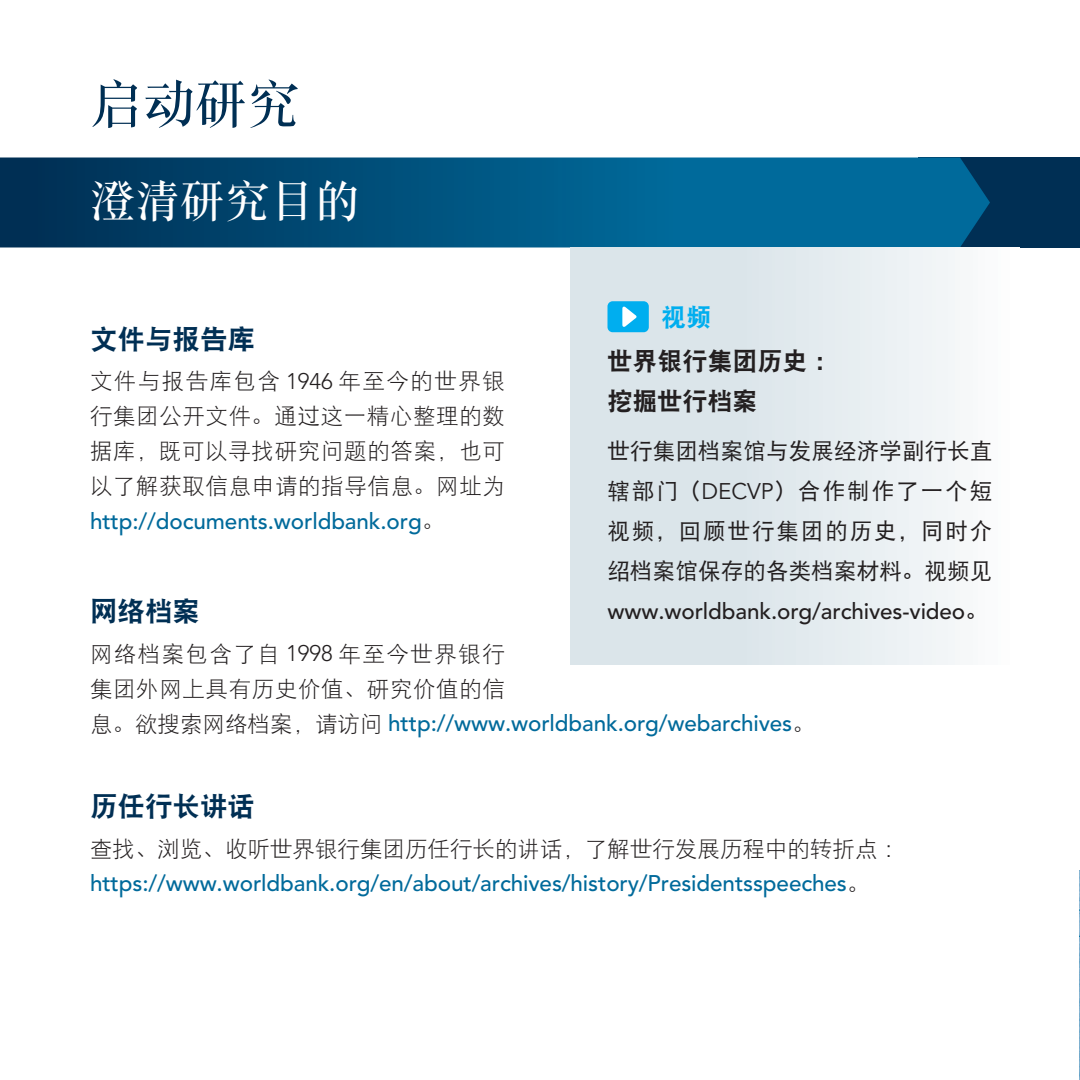
<style>
.page{position:relative;width:1080px;height:1080px;background:#fff}
.page>*{position:absolute;margin:0;border:0;box-sizing:border-box;transform-origin:0 0}
.t1{font:52.5px "DFP Song W7";color:#002f54}
.t2{font:45px "DFP Song W7";color:#fff}
.t3{font:27.5px "DFP Hei W9";color:#002f54}
.t4{font:25px/40px "DFP Hei W9";color:#231f20}
.t5{font:25px "DFP Hei W9";color:#00aeef}
.t6{font:500 22.5px "Avenir LT Std";letter-spacing:-.005em;color:#006a9b}
.t7{font:22.5px/35px "DFP Hei W3";letter-spacing:.03em;color:#231f20;text-align:justify}
.t8{font:22.5px/40px "DFP Hei W5";letter-spacing:.045em;color:#231f20;text-align:justify}
.t9{font:22.5px "DFP Hei W3";color:#231f20}
.t10{font:500 22.5px "Avenir LT Std";letter-spacing:-.005em;color:#231f20}
.s1{font-family:"Avenir LT Std"}
.s2{font-family:"DFP Hei W5";font-weight:400}
.s3{font-family:"Avenir LT Std";font-weight:300}
.s4{font-family:"DFP Hei W3";font-weight:400;color:#231f20}
</style>
<div class="page">
<div style="left:918px;top:158px;width:162px;height:90px;background:#002f54"></div>
<svg style="left:0;top:158px;width:990px;height:90px;background:#015581"></svg>
<div style="left:570px;top:248px;width:450px;height:417px;background:linear-gradient(to right,#d3dfe5,#f7f9fa)"></div>
<div style="left:608px;top:301px;width:41px;height:31px;background:#00aeef;border-radius:5px"></div>
<svg style="left:622px;top:306px;width:15px;height:21px"></svg>
<img style="left:1079px;top:870px;width:1px;height:210px">
<h1 class="t1" style="left:90px;top:76px;width:211px">启动研究</h1>
<h2 class="t2" style="left:90px;top:176px;width:271px">澄清研究目的</h2>
<p class="t5" style="left:661px;top:303px;width:51px">视频</p>
<p class="t4" style="left:608px;top:341px;width:233px">世界银行集团历史：挖掘世行档案</p>
<p class="t8" style="left:608px;top:431px;width:387px">世行集团档案馆与发展经济学副行长直辖部门（<span class="s1">DECVP</span>）合作制作了一个短视频，回顾世行集团的历史，同时介绍档案馆保存的各类档案材料。视频见</p>
<p class="t10" style="left:608px;top:598px;width:382px">www.worldbank.org/archives-video<span class="s2">。</span></p>
<p class="t3" style="left:90px;top:324px;width:166px">文件与报告库</p>
<p class="t7" style="left:90px;top:363px;width:417px">文件与报告库包含 <span class="s3">1946</span> 年至今的世界银行集团公开文件。通过这一精心整理的数据库，既可以寻找研究问题的答案，也可以了解获取信息申请的指导信息。网址为</p>
<p class="t6" style="left:90px;top:508px;width:356px">http://documents.worldbank.org<span class="s4">。</span></p>
<p class="t3" style="left:90px;top:596px;width:111px">网络档案</p>
<p class="t7" style="left:90px;top:636px;width:417px">网络档案包含了自 <span class="s3">1998</span> 年至今世界银行集团外网上具有历史价值、研究价值的信</p>
<p class="t6" style="left:90px;top:710px;width:726px"><span class="s4">息。欲搜索网络档案，请访问</span> http://www.worldbank.org/webarchives<span class="s4">。</span></p>
<p class="t3" style="left:90px;top:791px;width:166px">历任行长讲话</p>
<p class="t9" style="left:90px;top:837px;width:817px">查找、浏览、收听世界银行集团历任行长的讲话，了解世行发展历程中的转折点：</p>
<p class="t6" style="left:90px;top:870px;width:781px">https://www.worldbank.org/en/about/archives/history/Presidentsspeeches<span class="s4">。</span></p>
</div>
